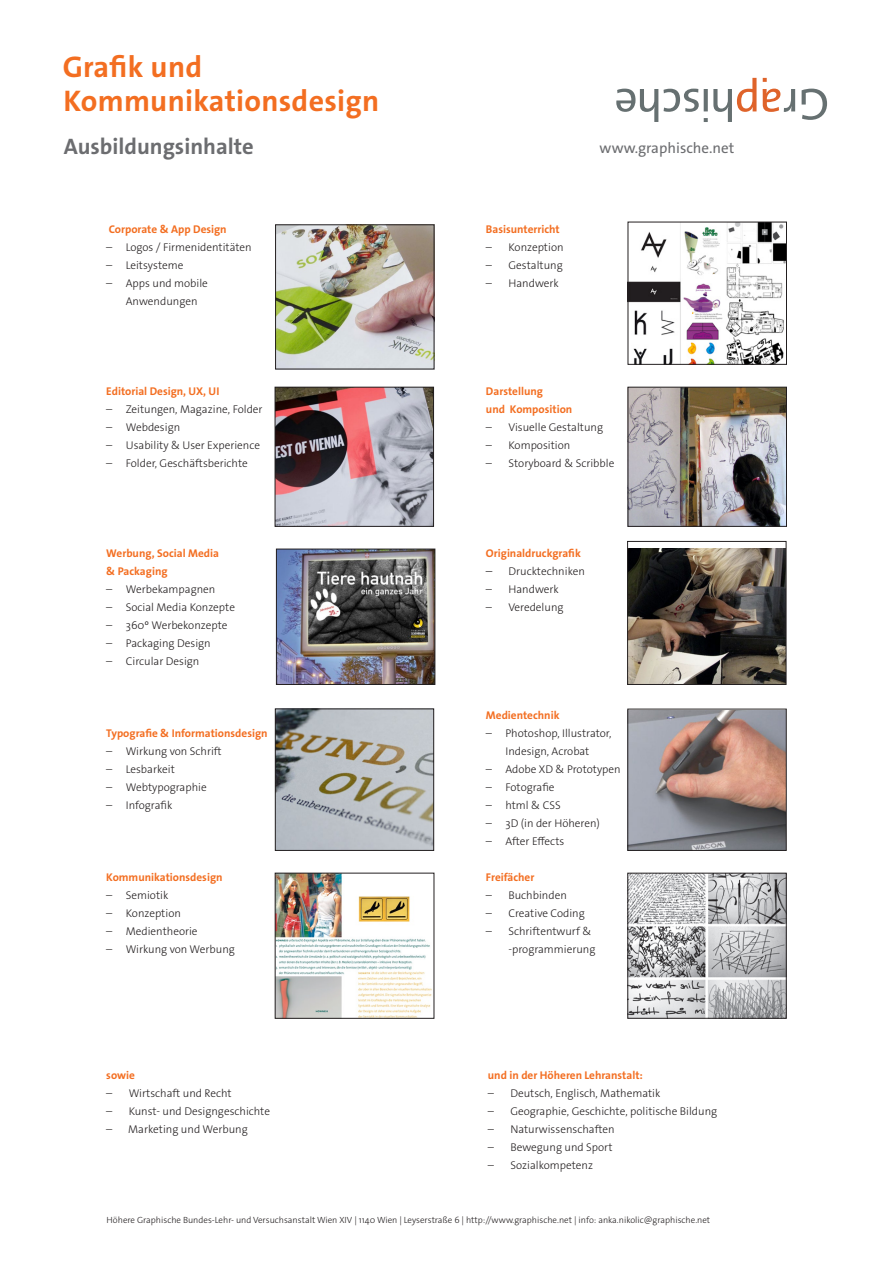
<style>
.page{position:relative;width:893px;height:1263px;background:#fff}
.page>*{position:absolute;margin:0;border:0;box-sizing:border-box;transform-origin:0 0}
.t1{font:700 30px/33.8px "The Sans Os F";letter-spacing:.01em;color:#f36e21}
.t2{font:700 22.5px "The Sans Os F";color:#6c6d70}
.t3{font:15px "The Sans Os F";color:#6c6d70}
.t4{font:300 11.25px/18px "The Sans Os F";color:#231f20}
.t5{font:700 11.25px/18px "The Sans Os F";color:#f36e21}
.t6{font:300 9px "The Sans Os F";color:#231f20}
.s1{font-size:12px}
</style>
<div class="page">
<svg style="left:802px;top:89px;width:25px;height:31px"></svg>
<svg style="left:763px;top:78px;width:32px;height:34px"></svg>
<svg style="left:616px;top:78px;width:140px;height:44px"></svg>
<svg style="left:704px;top:89px;width:4px;height:22px"></svg>
<img style="left:277px;top:711px;width:155px;height:137px">
<div style="left:275px;top:709px;width:159px;height:141px;border:1px solid #231f20"></div>
<img style="left:277px;top:875px;width:155px;height:141px">
<img style="left:630px;top:389px;width:155px;height:135px">
<div style="left:628px;top:387px;width:159px;height:139px;border:1px solid #231f20"></div>
<img style="left:630px;top:224px;width:155px;height:138px">
<div style="left:628px;top:222px;width:159px;height:142px;border:1px solid #231f20"></div>
<img style="left:629px;top:549px;width:155px;height:134px">
<div style="left:627px;top:541px;width:159px;height:144px;border:1px solid #231f20"></div>
<img style="left:630px;top:711px;width:154px;height:137px">
<img style="left:630px;top:875px;width:154px;height:141px">
<img style="left:277px;top:389px;width:155px;height:135px">
<div style="left:275px;top:387px;width:159px;height:139px;border:1px solid #231f20"></div>
<img style="left:277px;top:227px;width:155px;height:140px">
<img style="left:278px;top:551px;width:155px;height:132px">
<div style="left:276px;top:549px;width:159px;height:136px;border:1px solid #231f20"></div>
<h1 class="t1" style="left:63px;top:50px;width:318px">Grafik und<br>Kommunikationsdesign</h1>
<p class="t2" style="left:64px;top:132px;width:192px">Ausbildungsinhalte</p>
<p class="t5" style="left:109px;top:220px;width:119px">Corporate &amp; App Design</p>
<p class="t4" style="left:106px;top:238px;width:147px">– Logos / Firmenidentitäten</p>
<p class="t4" style="left:106px;top:256px;width:79px">– Leitsysteme</p>
<p class="t4" style="left:126px;top:274px;width:84px;text-indent:-19px">– Apps und mobile<br>Anwendungen</p>
<p class="t5" style="left:106px;top:382px;width:115px">Editorial Design, UX, UI</p>
<p class="t4" style="left:106px;top:400px;width:158px">– Zeitungen, Magazine, Folder</p>
<p class="t4" style="left:106px;top:418px;width:75px">– Webdesign</p>
<p class="t4" style="left:106px;top:436px;width:155px">– Usability &amp; User Experience</p>
<p class="t4" style="left:106px;top:454px;width:143px">– Folder, Geschäftsberichte</p>
<p class="t5" style="left:106px;top:544px;width:114px">Werbung, Social Media &amp; Packaging</p>
<p class="t4" style="left:106px;top:580px;width:111px">– Werbekampagnen</p>
<p class="t4" style="left:106px;top:598px;width:130px">– Social Media Konzepte</p>
<p class="t4" style="left:106px;top:616px;width:123px">– 360º Werbekonzepte</p>
<p class="t4" style="left:106px;top:634px;width:106px">– Packaging Design</p>
<p class="t4" style="left:106px;top:652px;width:95px">– Circular Design</p>
<p class="t5" style="left:106px;top:724px;width:163px">Typografie &amp; Informationsdesign</p>
<p class="t4" style="left:106px;top:742px;width:117px">– Wirkung von Schrift</p>
<p class="t4" style="left:106px;top:760px;width:70px">– Lesbarkeit</p>
<p class="t4" style="left:106px;top:778px;width:102px">– Webtypographie</p>
<p class="t4" style="left:106px;top:796px;width:68px">– Infografik</p>
<p class="t5" style="left:106px;top:868px;width:118px">Kommunikationsdesign</p>
<p class="t4" style="left:106px;top:886px;width:64px">– Semiotik</p>
<p class="t4" style="left:106px;top:904px;width:76px">– Konzeption</p>
<p class="t4" style="left:106px;top:922px;width:93px">– Medientheorie</p>
<p class="t4" style="left:106px;top:940px;width:130px">– Wirkung von Werbung</p>
<p class="t5" style="left:106px;top:1066px;width:30px">sowie</p>
<p class="t4" style="left:106px;top:1084px;width:127px">– Wirtschaft und Recht</p>
<p class="t4" style="left:106px;top:1102px;width:165px">– Kunst- und Designgeschichte</p>
<p class="t4" style="left:106px;top:1120px;width:143px">– Marketing und Werbung</p>
<p class="t5" style="left:486px;top:220px;width:75px">Basisunterricht</p>
<p class="t4" style="left:486px;top:238px;width:79px">– Konzeption</p>
<p class="t4" style="left:486px;top:256px;width:78px">– Gestaltung</p>
<p class="t4" style="left:486px;top:274px;width:74px">– Handwerk</p>
<h3 class="t3" style="left:600px;top:138px;width:136px">www.graphische.net</h3>
<p class="t5" style="left:486px;top:382px;width:88px">Darstellung<br>und Komposition</p>
<p class="t4" style="left:486px;top:418px;width:119px">– Visuelle Gestaltung</p>
<p class="t4" style="left:486px;top:436px;width:86px">– Komposition</p>
<p class="t4" style="left:486px;top:454px;width:130px">– Storyboard &amp; Scribble</p>
<p class="t5" style="left:486px;top:544px;width:96px">Originaldruckgrafik</p>
<p class="t4" style="left:486px;top:562px;width:101px"><span class="s1">–</span> Drucktechniken</p>
<p class="t4" style="left:486px;top:580px;width:74px">– Handwerk</p>
<p class="t4" style="left:486px;top:598px;width:79px">– Veredelung</p>
<p class="t5" style="left:486px;top:706px;width:75px">Medientechnik</p>
<p class="t4" style="left:486px;top:724px;width:127px">– Photoshop, Illustrator,</p>
<p class="t4" style="left:505px;top:742px;width:85px">Indesign, Acrobat</p>
<p class="t4" style="left:486px;top:760px;width:136px">– Adobe XD &amp; Prototypen</p>
<p class="t4" style="left:486px;top:778px;width:70px">– Fotografie</p>
<p class="t4" style="left:486px;top:796px;width:76px">– html &amp; CSS</p>
<p class="t4" style="left:486px;top:814px;width:115px">– 3D (in der Höheren)</p>
<p class="t4" style="left:486px;top:832px;width:80px">– After Effects</p>
<p class="t5" style="left:486px;top:868px;width:50px">Freifächer</p>
<p class="t4" style="left:486px;top:886px;width:82px">– Buchbinden</p>
<p class="t4" style="left:486px;top:904px;width:100px">– Creative Coding</p>
<p class="t4" style="left:486px;top:922px;width:107px">– Schriftentwurf &amp;</p>
<p class="t4" style="left:508px;top:940px;width:89px">-programmierung</p>
<p class="t5" style="left:488px;top:1066px;width:157px">und in der Höheren Lehranstalt:</p>
<p class="t4" style="left:488px;top:1084px;width:174px">– Deutsch, Englisch, Mathematik</p>
<p class="t4" style="left:488px;top:1102px;width:231px">– Geographie, Geschichte, politische Bildung</p>
<p class="t4" style="left:488px;top:1120px;width:128px">– Naturwissenschaften</p>
<p class="t4" style="left:488px;top:1138px;width:126px">– Bewegung und Sport</p>
<p class="t4" style="left:488px;top:1156px;width:107px">– Sozialkompetenz</p>
<p class="t6" style="left:107px;top:1214px;width:605px">Höhere Graphische Bundes-Lehr- und Versuchsanstalt Wien XIV | 1140 Wien | Leyserstraße 6 | http://www.graphische.net | info: anka.nikolic@graphische.net</p>
</div>
